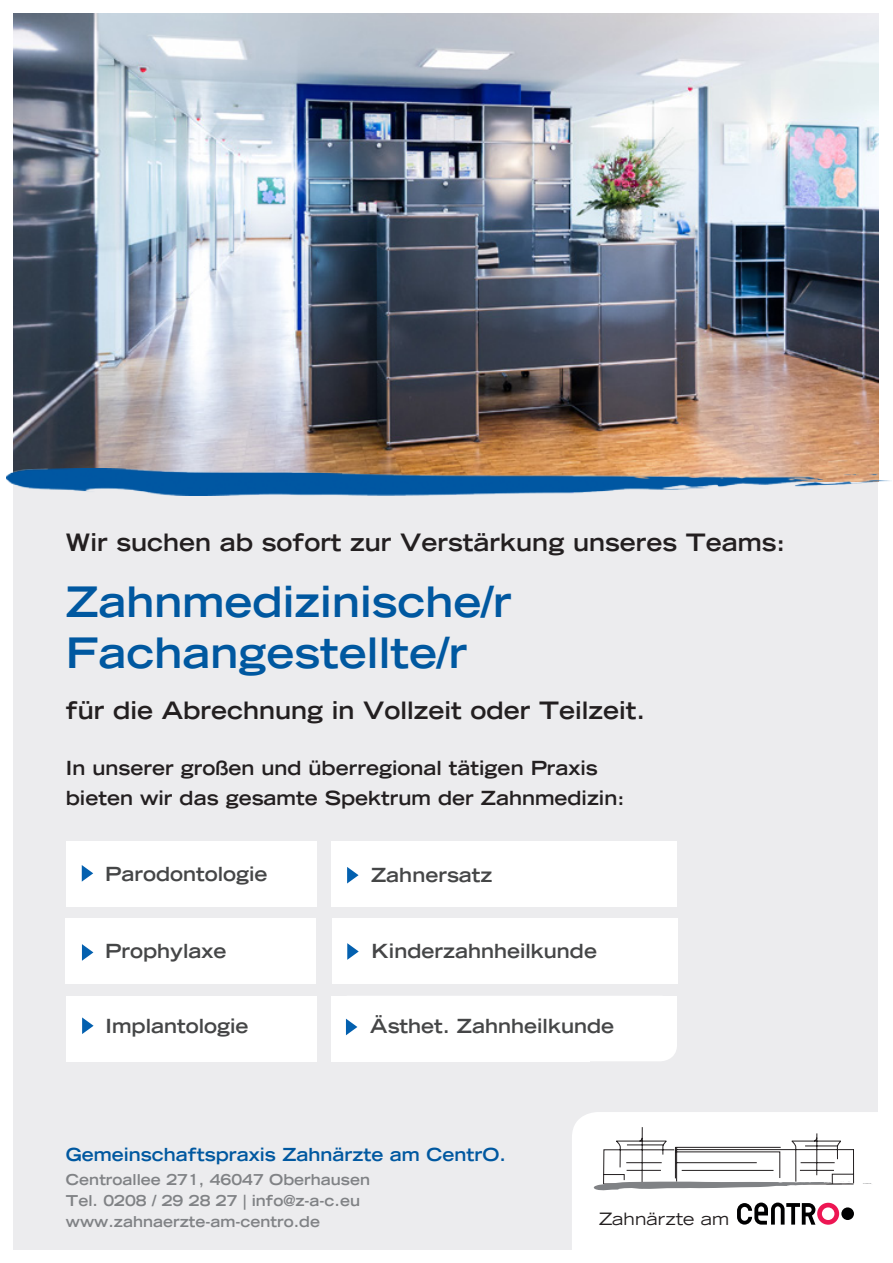
<style>
.page{position:relative;width:893px;height:1263px;background:#fff}
.page>*{position:absolute;margin:0;border:0;box-sizing:border-box;transform-origin:0 0}
.t1{font:700 expanded 42px "Trade Gothic LH";color:#0058a0}
.t2{font:700 expanded 24px "Trade Gothic LH";color:#231f20}
.t3{font:700 expanded 19.5px "Trade Gothic LH";color:#454647}
.t4{font:700 expanded 19.5px "Trade Gothic LH";color:#231f20}
.t5{font:700 expanded 18px "Trade Gothic LH";color:#0058a0}
.t6{font:expanded 17.1px "Trade Gothic LH";color:#231f20}
.t7{font:700 expanded 15px "Trade Gothic LH";color:#808285}
</style>
<div class="page">
<div style="left:14px;top:420px;width:864px;height:829px;background:#ececee"></div>
<img style="left:14px;top:14px;width:864px;height:454px">
<img style="left:7px;top:468px;width:884px;height:27px">
<div style="left:572px;top:1112px;width:306px;height:137px;background:#fff"></div>
<div style="left:66px;top:996px;width:251px;height:65px;background:#fff"></div>
<div style="left:65px;top:918px;width:251px;height:66px;background:#fff"></div>
<div style="left:331px;top:996px;width:346px;height:65px;background:#fff;border-radius:17px"></div>
<div style="left:332px;top:996px;width:258px;height:65px;background:#fff"></div>
<div style="left:419px;top:996px;width:258px;height:39px;background:#fff"></div>
<div style="left:332px;top:918px;width:345px;height:66px;background:#fff"></div>
<div style="left:331px;top:841px;width:346px;height:66px;background:#fff"></div>
<div style="left:66px;top:841px;width:251px;height:66px;background:#fff"></div>
<svg style="left:82px;top:865px;width:11px;height:17px"></svg>
<svg style="left:82px;top:944px;width:11px;height:17px"></svg>
<svg style="left:82px;top:1017px;width:12px;height:17px"></svg>
<svg style="left:347px;top:867px;width:12px;height:16px"></svg>
<svg style="left:347px;top:943px;width:12px;height:17px"></svg>
<svg style="left:346px;top:1019px;width:11px;height:16px"></svg>
<svg style="left:594px;top:1127px;width:260px;height:64px;background:#e5e5e5"></svg>
<div style="left:841px;top:1207px;width:13px;height:13px;background:#000001;border-radius:50%"></div>
<svg style="left:737px;top:1202px;width:102px;height:23px;background:#a18a91"></svg>
<p class="t2" style="left:66px;top:526px;width:721px">Wir suchen ab sofort zur Verstärkung unseres Teams:</p>
<p class="t1" style="left:66px;top:574px;width:447px">Zahnmedizinische/r</p>
<p class="t1" style="left:66px;top:625px;width:403px">Fachangestellte/r</p>
<p class="t2" style="left:66px;top:694px;width:581px">für die Abrechnung in Vollzeit oder Teilzeit.</p>
<p class="t4" style="left:66px;top:755px;width:533px">In unserer großen und überregional tätigen Praxis</p>
<p class="t4" style="left:66px;top:785px;width:560px">bieten wir das gesamte Spektrum der Zahnmedizin:</p>
<p class="t3" style="left:105px;top:861px;width:164px">Parodontologie</p>
<p class="t3" style="left:371px;top:862px;width:123px">Zahnersatz</p>
<p class="t3" style="left:105px;top:938px;width:123px">Prophylaxe</p>
<p class="t3" style="left:106px;top:1013px;width:144px">Implantologie</p>
<p class="t3" style="left:372px;top:938px;width:227px">Kinderzahnheilkunde</p>
<p class="t3" style="left:370px;top:1013px;width:245px">Ästhet. Zahnheilkunde</p>
<p class="t5" style="left:66px;top:1143px;width:442px">Gemeinschaftspraxis Zahnärzte am CentrO.</p>
<p class="t7" style="left:66px;top:1170px;width:306px">Centroallee 271, 46047 Oberhausen</p>
<p class="t7" style="left:66px;top:1191px;width:296px">Tel. 0208 / 29 28 27 | info@z-a-c.eu</p>
<p class="t7" style="left:66px;top:1212px;width:256px">www.zahnaerzte-am-centro.de</p>
<p class="t6" style="left:599px;top:1207px;width:132px">Zahnärzte am</p>
</div>
